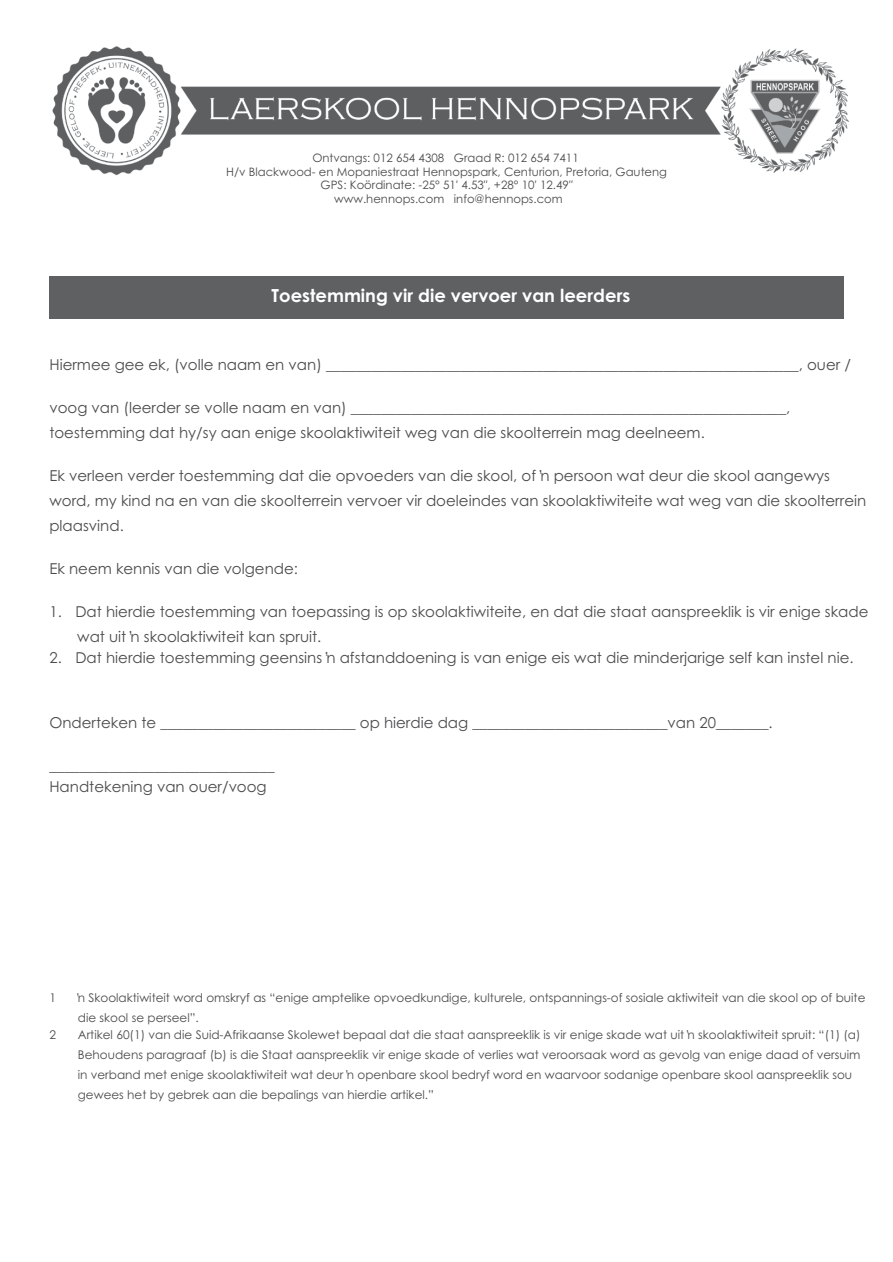
<style>
.page{position:relative;width:893px;height:1262px;background:#fff}
.page>*{position:absolute;margin:0;border:0;box-sizing:border-box;transform-origin:0 0}
.t1{font:700 18px "Century Gothic";color:#fff}
.t2{font:15px/25px "Century Gothic";color:#4c4c4e}
.t3{font:12px/20px "Century Gothic";color:#4c4c4e}
.t4{font:11.55px/13.8px "Century Gothic";color:#4c4c4e;text-align:center}
</style>
<div class="page">
<img style="left:52px;top:46px;width:797px;height:130px">
<div style="left:49px;top:276px;width:794px;height:43px;background:#5f6062"></div>
<p class="t4" style="left:226px;top:152px;width:442px">Ontvangs: 012 654 4308 Graad R: 012 654 7411<br>H/v Blackwood- en Mopaniestraat Hennopspark, Centurion, Pretoria, Gauteng GPS: Koördinate: -25° 51′ 4.53″, +28° 10′ 12.49″<br>www.hennops.com info@hennops.com</p>
<p class="t1" style="left:271px;top:288px;width:360px">Toestemming vir die vervoer van leerders</p>
<p class="t2" style="left:49px;top:353px;width:803px">Hiermee gee ek, (volle naam en van) _______________________________________________________________, ouer /</p>
<p class="t2" style="left:49px;top:396px;width:742px">voog van (leerder se volle naam en van) __________________________________________________________, toestemming dat hy/sy aan enige skoolaktiwiteit weg van die skoolterrein mag deelneem.</p>
<p class="t2" style="left:49px;top:464px;width:818px">Ek verleen verder toestemming dat die opvoeders van die skool, of ŉ persoon wat deur die skool aangewys word, my kind na en van die skoolterrein vervoer vir doeleindes van skoolaktiwiteite wat weg van die skoolterrein plaasvind.</p>
<p class="t2" style="left:49px;top:557px;width:250px">Ek neem kennis van die volgende:</p>
<p class="t2" style="left:77px;top:600px;width:792px;text-indent:-28px">1. Dat hierdie toestemming van toepassing is op skoolaktiwiteite, en dat die staat aanspreeklik is vir enige skade wat uit ŉ skoolaktiwiteit kan spruit.</p>
<p class="t2" style="left:49px;top:646px;width:805px">2. Dat hierdie toestemming geensins ŉ afstanddoening is van enige eis wat die minderjarige self kan instel nie.</p>
<p class="t2" style="left:49px;top:711px;width:725px">Onderteken te __________________________ op hierdie dag __________________________van 20_______.</p>
<p class="t2" style="left:49px;top:756px;width:227px;line-height:21.5px">______________________________<br>Handtekening van ouer/voog</p>
<p class="t3" style="left:49px;top:989px;width:8px">1</p>
<p class="t3" style="left:78px;top:989px;width:789px">ŉ Skoolaktiwiteit word omskryf as “enige amptelike opvoedkundige, kulturele, ontspannings-of sosiale aktiwiteit van die skool op of buite die skool se perseel”.</p>
<p class="t3" style="left:49px;top:1026px;width:8px">2</p>
<p class="t3" style="left:78px;top:1026px;width:784px">Artikel 60(1) van die Suid-Afrikaanse Skolewet bepaal dat die staat aanspreeklik is vir enige skade wat uit ŉ skoolaktiwiteit spruit: “(1) (a)<br>Behoudens paragraaf (b) is die Staat aanspreeklik vir enige skade of verlies wat veroorsaak word as gevolg van enige daad of versuim in verband met enige skoolaktiwiteit wat deur ŉ openbare skool bedryf word en waarvoor sodanige openbare skool aanspreeklik sou gewees het by gebrek aan die bepalings van hierdie artikel.”</p>
</div>
